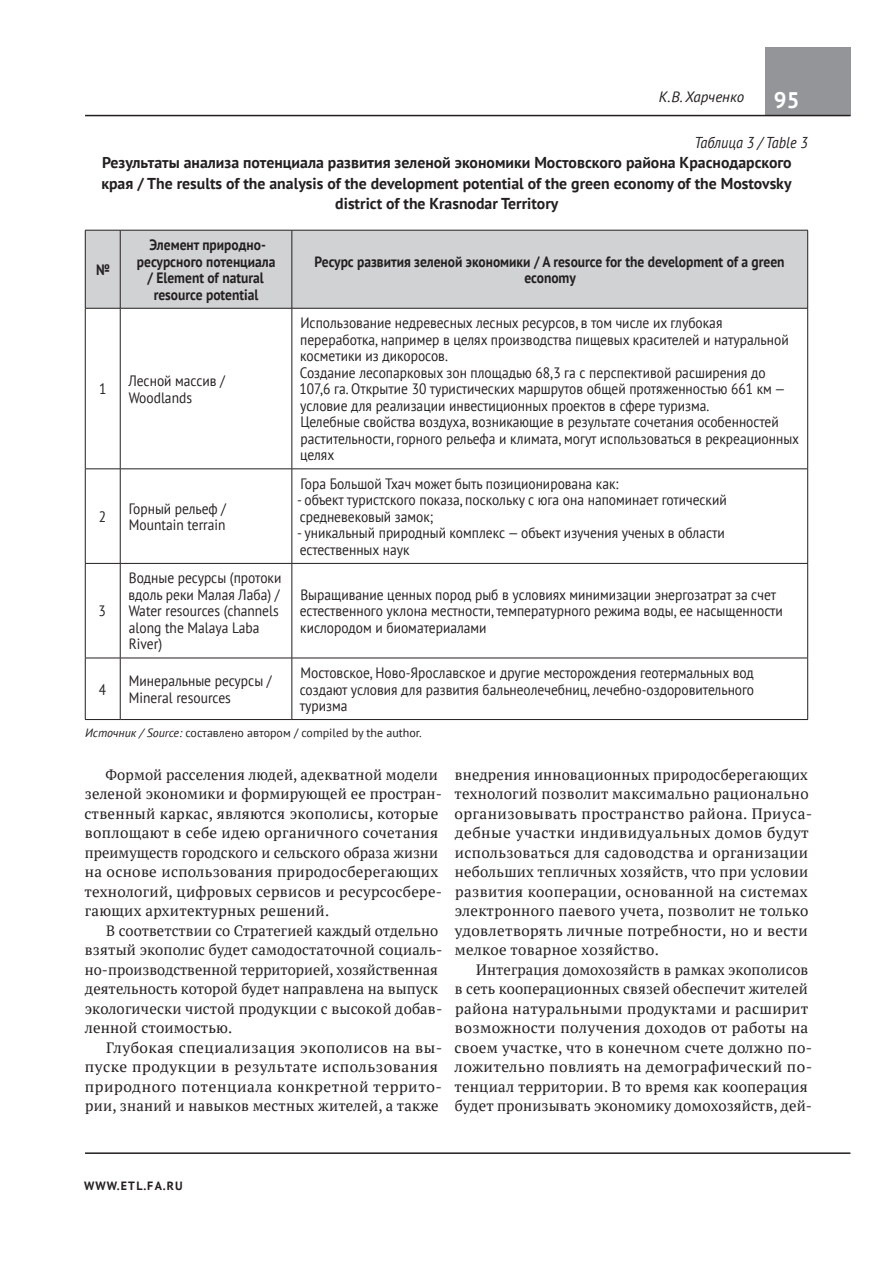
<style>
.page{position:relative;width:893px;height:1263px;background:#fff}
.page>*{position:absolute;margin:0;border:0;box-sizing:border-box;transform-origin:0 0}
.t1{font:700 22.5px "PT Sans";color:#fff}
.t2{font:700 15.75px/20.2px "PT Sans";color:#231f20;text-align:center}
.t3{font:italic 15.75px "PT Sans";color:#231f20;scale:.9 1}
.t4{font:15px/19.5px "PT Serif";letter-spacing:.015em;color:#231f20}
.t5{font:15px/16.5px "PT Sans";color:#231f20;scale:.9 1}
.t6{font:700 15px/16.5px "PT Sans";color:#231f20;text-align:center;scale:.9 1}
.t7{font:italic 15px "PT Sans";color:#231f20}
.t8{font:12px "PT Sans";color:#231f20}
.t9{font:700 12px "PT Sans";letter-spacing:.11em;color:#231f20}
.s1{font-style:italic}
</style>
<div class="page">
<div style="left:765px;top:48px;width:85px;height:68px;background:#939598"></div>
<hr style="left:85px;top:1152px;width:765px;height:2px;background:#231f20">
<hr style="left:85px;top:115px;width:765px;height:1px;background:#231f20">
<div style="left:86px;top:231px;width:721px;height:77px;background:#d1d2d4"></div>
<hr style="left:120px;top:230px;width:1px;height:78px;background:#231f20">
<hr style="left:292px;top:230px;width:1px;height:78px;background:#231f20">
<hr style="left:120px;top:308px;width:1px;height:161px;background:#231f20">
<hr style="left:292px;top:308px;width:1px;height:161px;background:#231f20">
<hr style="left:85px;top:469px;width:35px;height:1px;background:#231f20">
<hr style="left:120px;top:469px;width:172px;height:1px;background:#231f20">
<hr style="left:120px;top:469px;width:1px;height:94px;background:#231f20">
<hr style="left:292px;top:469px;width:516px;height:1px;background:#231f20">
<hr style="left:292px;top:469px;width:1px;height:94px;background:#231f20">
<hr style="left:85px;top:563px;width:35px;height:1px;background:#231f20">
<hr style="left:120px;top:563px;width:172px;height:1px;background:#231f20">
<hr style="left:120px;top:564px;width:1px;height:94px;background:#231f20">
<hr style="left:292px;top:563px;width:516px;height:1px;background:#231f20">
<hr style="left:292px;top:564px;width:1px;height:94px;background:#231f20">
<hr style="left:85px;top:658px;width:35px;height:1px;background:#231f20">
<hr style="left:120px;top:658px;width:172px;height:1px;background:#231f20">
<hr style="left:120px;top:658px;width:1px;height:61px;background:#231f20">
<hr style="left:292px;top:658px;width:516px;height:1px;background:#231f20">
<hr style="left:292px;top:658px;width:1px;height:61px;background:#231f20">
<hr style="left:85px;top:308px;width:1px;height:161px;background:#231f20">
<hr style="left:807px;top:308px;width:1px;height:161px;background:#231f20">
<hr style="left:85px;top:469px;width:1px;height:94px;background:#231f20">
<hr style="left:807px;top:469px;width:1px;height:94px;background:#231f20">
<hr style="left:85px;top:564px;width:1px;height:94px;background:#231f20">
<hr style="left:807px;top:564px;width:1px;height:94px;background:#231f20">
<hr style="left:85px;top:658px;width:1px;height:61px;background:#231f20">
<hr style="left:807px;top:658px;width:1px;height:61px;background:#231f20">
<hr style="left:85px;top:719px;width:35px;height:1px;background:#231f20">
<hr style="left:120px;top:719px;width:172px;height:1px;background:#231f20">
<hr style="left:292px;top:719px;width:516px;height:1px;background:#231f20">
<hr style="left:85px;top:230px;width:35px;height:1px;background:#231f20">
<hr style="left:85px;top:230px;width:1px;height:78px;background:#231f20">
<hr style="left:120px;top:230px;width:172px;height:1px;background:#231f20">
<hr style="left:292px;top:230px;width:516px;height:1px;background:#231f20">
<hr style="left:807px;top:230px;width:1px;height:78px;background:#231f20">
<hr style="left:85px;top:308px;width:35px;height:1px;background:#231f20">
<hr style="left:120px;top:308px;width:172px;height:1px;background:#231f20">
<hr style="left:292px;top:308px;width:516px;height:1px;background:#231f20">
<p class="t7" style="left:659px;top:87px;width:87px">К.В. Харченко</p>
<h1 class="t1" style="left:774px;top:85px;width:27px">95</h1>
<p class="t3" style="left:695px;top:133px;width:127px">Таблица 3 / Table 3</p>
<p class="t2" style="left:101px;top:153px;width:692px">Результаты анализа потенциала развития зеленой экономики Мостовского района Краснодарского края / The results of the analysis of the development potential of the green economy of the Mostovsky district of the Krasnodar Territory</p>
<p class="t6" style="left:96px;top:261px;width:17px">№</p>
<p class="t6" style="left:137px;top:236px;width:155px">Элемент природно&shy;ресурсного потенциала / Element of natural resource potential</p>
<p class="t5" style="left:99px;top:380px;width:10px">1</p>
<p class="t5" style="left:128px;top:372px;width:109px">Лесной массив /<br>Woodlands</p>
<p class="t5" style="left:99px;top:508px;width:10px">2</p>
<p class="t5" style="left:129px;top:500px;width:110px">Горный рельеф /<br>Mountain terrain</p>
<p class="t5" style="left:99px;top:603px;width:10px">3</p>
<p class="t5" style="left:129px;top:570px;width:171px">Водные ресурсы (протоки вдоль реки Малая Лаба) /<br>Water resources (channels along the Malaya Laba<br>River)</p>
<p class="t6" style="left:315px;top:253px;width:524px">Ресурс развития зеленой экономики / A resource for the development of a green economy</p>
<p class="t5" style="left:299px;top:314px;width:557px">Использование недревесных лесных ресурсов, в том числе их глубокая переработка, например в целях производства пищевых красителей и натуральной косметики из дикоросов.<br>Создание лесопарковых зон площадью 68,3 га с перспективой расширения до 107,6 га. Открытие 30 туристических маршрутов общей протяженностью 661 км — условие для реализации инвестиционных проектов в сфере туризма.<br>Целебные свойства воздуха, возникающие в результате сочетания особенностей растительности, горного рельефа и климата, могут использоваться в рекреационных целях</p>
<p class="t5" style="left:300px;top:475px;width:355px">Гора Большой Тхач может быть позиционирована как:</p>
<p class="t5" style="left:297px;top:491px;width:479px">- объект туристского показа, поскольку с юга она напоминает готический средневековый замок;</p>
<p class="t5" style="left:297px;top:524px;width:477px">- уникальный природный комплекс — объект изучения ученых в области естественных наук</p>
<p class="t5" style="left:300px;top:586px;width:538px">Выращивание ценных пород рыб в условиях минимизации энергозатрат за счет естественного уклона местности, температурного режима воды, ее насыщенности кислородом и биоматериалами</p>
<p class="t5" style="left:99px;top:681px;width:10px">4</p>
<p class="t5" style="left:129px;top:672px;width:160px">Минеральные ресурсы /<br>Mineral resources</p>
<p class="t5" style="left:300px;top:664px;width:506px;text-align:justify">Мостовское, Ново-Ярославское и другие месторождения геотермальных вод создают условия для развития бальнеолечебниц, лечебно-оздоровительного туризма</p>
<p class="t8" style="left:85px;top:725px;width:338px"><span class="s1">Источник / Source:</span> составлено автором / compiled by the author.</p>
<p class="t4" style="left:85px;top:764px;width:359px;text-indent:21px">Формой расселения людей, адекватной модели зеленой экономики и формирующей ее простран&shy;ственный каркас, являются экополисы, которые воплощают в себе идею органичного сочетания преимуществ городского и сельского образа жизни на основе использования природосберегающих технологий, цифровых сервисов и ресурсосбере&shy;гающих архитектурных решений.</p>
<p class="t4" style="left:85px;top:920px;width:359px;text-indent:22px">В соответствии со Стратегией каждый отдельно взятый экополис будет самодостаточной социаль&shy;но-производственной территорией, хозяйственная деятельность которой будет направлена на выпуск экологически чистой продукции с высокой добав&shy;ленной стоимостью.</p>
<p class="t4" style="left:85px;top:1037px;width:359px;text-indent:21px">Глубокая специализация экополисов на вы&shy;пуске продукции в результате использования природного потенциала конкретной террито&shy;рии, знаний и навыков местных жителей, а также</p>
<p class="t4" style="left:454px;top:764px;width:359px">внедрения инновационных природосберегающих технологий позволит максимально рационально организовывать пространство района. Приуса&shy;дебные участки индивидуальных домов будут использоваться для садоводства и организации небольших тепличных хозяйств, что при условии развития кооперации, основанной на системах электронного паевого учета, позволит не только удовлетворять личные потребности, но и вести мелкое товарное хозяйство.</p>
<p class="t4" style="left:454px;top:959px;width:359px;text-indent:22px">Интеграция домохозяйств в рамках экополисов в сеть кооперационных связей обеспечит жителей района натуральными продуктами и расширит возможности получения доходов от работы на своем участке, что в конечном счете должно по&shy;ложительно повлиять на демографический по&shy;тенциал территории. В то время как кооперация будет пронизывать экономику домохозяйств, дей-</p>
<p class="t9" style="left:84px;top:1178px;width:100px">www.etl.fa.ru</p>
</div>
